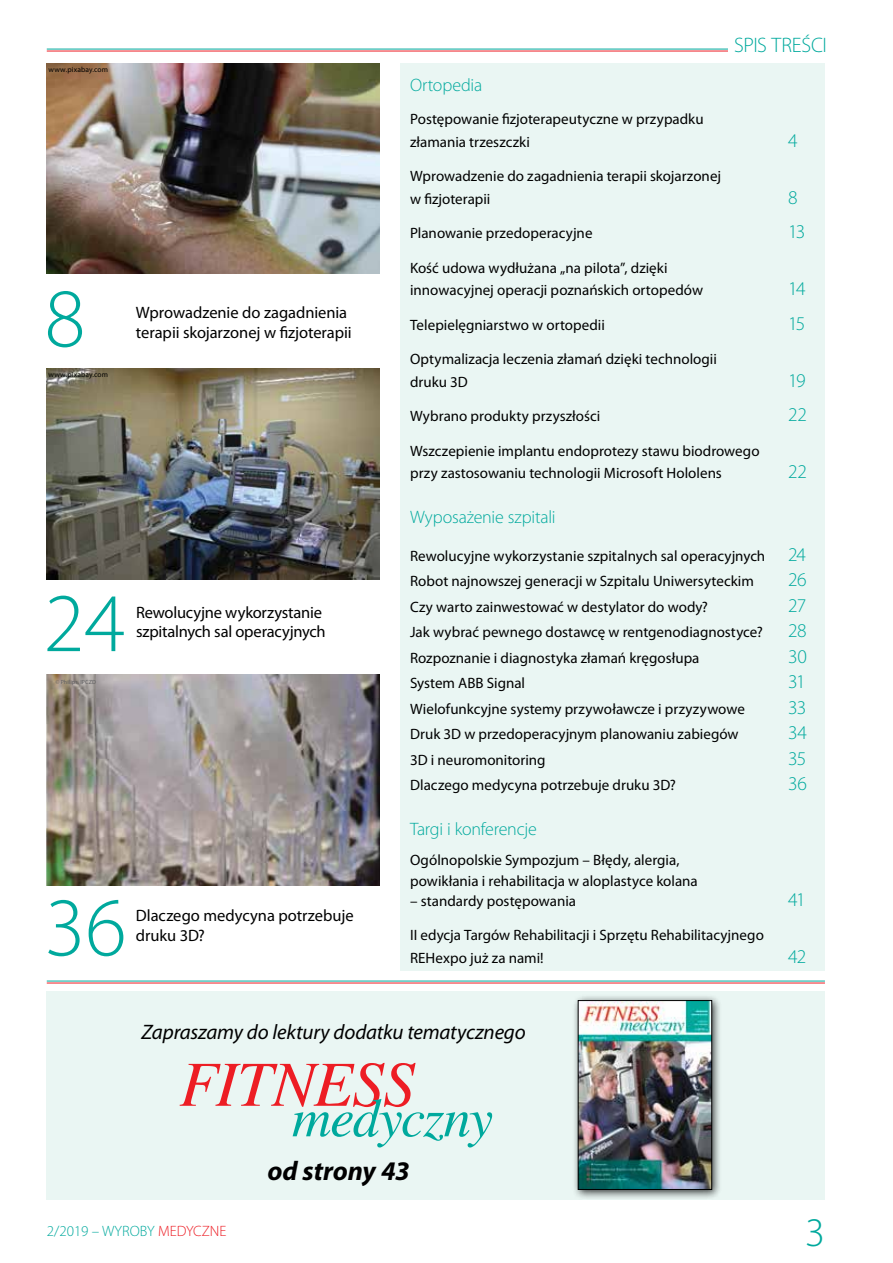
<style>
.page{position:relative;width:893px;height:1263px;background:#fff}
.page>*{position:absolute;margin:0;border:0;box-sizing:border-box;transform-origin:0 0}
.t1{font:300 84px "Myriad Pro";color:#00a99d}
.t2{font:italic 64.2px "Toronto";letter-spacing:-.015em;color:#ed1d24}
.t3{font:italic 54.6px "Toronto";letter-spacing:-.035em;color:#00a99d}
.t4{font:300 40.8px "Myriad Pro";color:#00a99d}
.t5{font:italic 700 27px "Myriad Pro";color:#000}
.t6{font:italic 21px "Myriad Pro";letter-spacing:-.01em;color:#000}
.t7{font:300 21px "Myriad Pro";letter-spacing:-.015em;color:#00a99d}
.t8{font:300 19.5px "Myriad Pro";letter-spacing:-.04em;color:#00a99d}
.t9{font:300 18px "Myriad Pro";letter-spacing:-.015em;color:#00a99d}
.t10{font:16.5px/19.5px "Myriad Pro";letter-spacing:-.005em;color:#000}
.t11{font:15px/22.5px "Myriad Pro";color:#000}
.t12{font:300 15px "Myriad Pro";color:#00a99d}
.t13{font:7.5px "Myriad Pro";letter-spacing:.02em;color:#000}
.t14{font:6px "Myriad Pro";letter-spacing:.015em;color:#5d5d60}
.s1{font-weight:300;font-size:19.5px;color:#00a99d}
.s2{color:#ed1d24}
</style>
<div class="page">
<hr style="left:47px;top:51px;width:778px;height:1px;background:#ed1d24">
<hr style="left:47px;top:49px;width:778px;height:1px;background:#00a99d">
<img style="left:47px;top:369px;width:333px;height:210px">
<div style="left:728px;top:36px;width:103px;height:28px;background:#fff"></div>
<div style="left:401px;top:64px;width:424px;height:907px;background:#eaf6f3"></div>
<div style="left:47px;top:991px;width:778px;height:208px;background:#eaf6f3"></div>
<hr style="left:47px;top:983px;width:778px;height:1px;background:#ed1d24">
<hr style="left:47px;top:981px;width:778px;height:1px;background:#00a99d">
<div style="left:572px;top:994px;width:150px;height:206px;background:#000;opacity:.75"></div>
<img style="left:580px;top:1002px;width:130px;height:186px">
<div style="left:578px;top:1000px;width:134px;height:190px;border:1px solid #000"></div>
<img style="left:47px;top:64px;width:333px;height:210px">
<img style="left:47px;top:674px;width:333px;height:211px">
<p class="t13" style="left:49px;top:64px;width:61px">www.pixabay.com</p>
<h1 class="t1" style="left:45px;top:268px;width:42px">8</h1>
<p class="t13" style="left:49px;top:370px;width:61px">www.pixabay.com</p>
<p class="t10" style="left:136px;top:303px;width:217px">Wprowadzenie do zagadnienia terapii skojarzonej w fizjoterapii</p>
<h1 class="t1" style="left:44px;top:573px;width:83px">24</h1>
<p class="t14" style="left:55px;top:678px;width:42px">© Philips, IPCZD</p>
<p class="t10" style="left:136px;top:602px;width:191px">Rewolucyjne wykorzystanie szpitalnych sal operacyjnych</p>
<h1 class="t1" style="left:45px;top:877px;width:83px">36</h1>
<p class="t10" style="left:136px;top:906px;width:219px">Dlaczego medycyna potrzebuje druku 3D?</p>
<p class="t9" style="left:410px;top:74px;width:74px">Ortopedia</p>
<p class="t11" style="left:410px;top:108px;width:295px">Postępowanie fizjoterapeutyczne w przypadku złamania trzeszczki</p>
<p class="t11" style="left:410px;top:165px;width:312px">Wprowadzenie do zagadnienia terapii skojarzonej w fizjoterapii</p>
<h3 class="t7" style="left:734px;top:32px;width:94px">SPIS TREŚCI</h3>
<h3 class="t8" style="left:788px;top:128px;width:11px">4</h3>
<h3 class="t8" style="left:788px;top:185px;width:11px">8</h3>
<p class="t11" style="left:410px;top:222px;width:184px">Planowanie przedoperacyjne</p>
<h3 class="t8" style="left:788px;top:220px;width:19px">13</h3>
<p class="t11" style="left:410px;top:256px;width:294px">Kość udowa wydłużana „na pilota”, dzięki innowacyjnej operacji poznańskich ortopedów</p>
<h3 class="t8" style="left:788px;top:277px;width:19px">14</h3>
<p class="t11" style="left:410px;top:313px;width:196px">Telepielęgniarstwo w ortopedii</p>
<h3 class="t8" style="left:788px;top:311px;width:19px">15</h3>
<p class="t11" style="left:410px;top:348px;width:308px">Optymalizacja leczenia złamań dzięki technologii druku 3D</p>
<h3 class="t8" style="left:788px;top:368px;width:19px">19</h3>
<p class="t11" style="left:410px;top:405px;width:192px">Wybrano produkty przyszłości</p>
<h3 class="t8" style="left:788px;top:403px;width:20px">22</h3>
<p class="t11" style="left:410px;top:439px;width:351px">Wszczepienie implantu endoprotezy stawu biodrowego przy zastosowaniu technologii Microsoft Hololens</p>
<h3 class="t8" style="left:788px;top:460px;width:20px">22</h3>
<p class="t9" style="left:410px;top:506px;width:147px">Wyposażenie szpitali</p>
<p class="t11" style="left:410px;top:543px;width:397px;line-height:25.5px">Rewolucyjne wykorzystanie szpitalnych sal operacyjnych <span class="s1">24<br></span>Robot najnowszej generacji w Szpitalu Uniwersyteckim</p>
<h3 class="t8" style="left:788px;top:568px;width:20px">26</h3>
<p class="t11" style="left:410px;top:595px;width:299px">Czy warto zainwestować w destylator do wody?</p>
<h3 class="t8" style="left:788px;top:593px;width:20px">27</h3>
<p class="t11" style="left:410px;top:621px;width:354px">Jak wybrać pewnego dostawcę w rentgenodiagnostyce?</p>
<h3 class="t8" style="left:788px;top:619px;width:20px">28</h3>
<p class="t11" style="left:410px;top:646px;width:291px">Rozpoznanie i diagnostyka złamań kręgosłupa</p>
<h3 class="t8" style="left:788px;top:644px;width:20px">30</h3>
<p class="t11" style="left:410px;top:672px;width:116px">System ABB Signal</p>
<h3 class="t8" style="left:788px;top:670px;width:19px">31</h3>
<p class="t11" style="left:410px;top:697px;width:336px">Wielofunkcyjne systemy przywoławcze i przyzywowe</p>
<h3 class="t8" style="left:788px;top:695px;width:20px">33</h3>
<p class="t11" style="left:410px;top:723px;width:330px">Druk 3D w przedoperacyjnym planowaniu zabiegów</p>
<h3 class="t8" style="left:788px;top:721px;width:20px">34</h3>
<p class="t11" style="left:410px;top:748px;width:137px">3D i neuromonitoring</p>
<h3 class="t8" style="left:788px;top:746px;width:20px">35</h3>
<p class="t11" style="left:410px;top:774px;width:267px">Dlaczego medycyna potrzebuje druku 3D?</p>
<h3 class="t8" style="left:788px;top:772px;width:20px">36</h3>
<p class="t9" style="left:410px;top:818px;width:128px">Targi i konferencje</p>
<p class="t11" style="left:410px;top:849px;width:289px;line-height:21px">Ogólnopolskie Sympozjum – Błędy, alergia, powikłania i rehabilitacja w aloplastyce kolana</p>
<p class="t11" style="left:410px;top:889px;width:167px">– standardy postępowania</p>
<h3 class="t8" style="left:788px;top:887px;width:19px">41</h3>
<p class="t11" style="left:410px;top:924px;width:355px">II edycja Targów Rehabilitacji i Sprzętu Rehabilitacyjnego<br>REHexpo już za nami!</p>
<h3 class="t8" style="left:788px;top:944px;width:20px">42</h3>
<h3 class="t6" style="left:141px;top:1019px;width:386px">Zapraszamy do lektury dodatku tematycznego</h3>
<h2 class="t2" style="left:179px;top:1049px;width:237px">FITNESS</h2>
<h3 class="t3" style="left:292px;top:1088px;width:203px">medyczny</h3>
<h3 class="t5" style="left:267px;top:1153px;width:144px">od strony 43</h3>
<p class="t12" style="left:47px;top:1222px;width:181px">2/2019 – WYROBY <span class="s2">MEDYCZNE</span></p>
<h3 class="t4" style="left:805px;top:1207px;width:21px">3</h3>
</div>
